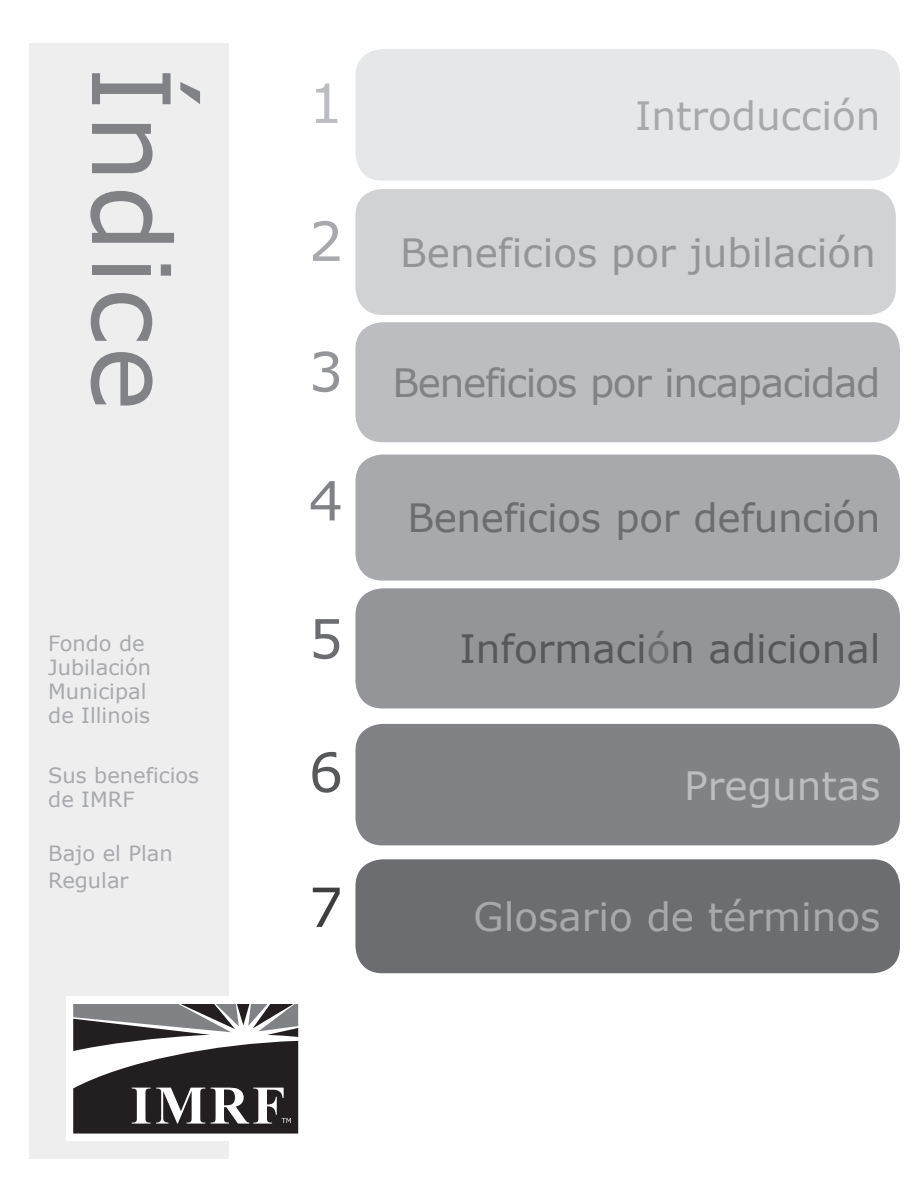
<style>
.page{position:relative;width:918px;height:1188px;background:#fff}
.page>*{position:absolute;margin:0;border:0;box-sizing:border-box;transform-origin:0 0}
.t1{font:108px "Verdana";letter-spacing:.025em;color:#808285}
.t2{font:54px "Verdana";color:#bcbdc0}
.t3{font:54px "Verdana";color:#a8a9ad}
.t4{font:54px "Verdana";color:#939598}
.t5{font:54px "Verdana";color:#808285}
.t6{font:54px "Verdana";color:#6c6d70}
.t7{font:54px "Verdana";color:#57585a}
.t8{font:54px "Verdana";color:#3e3e3f}
.t9{font:39px "Verdana";color:#a8a9ad}
.t10{font:39px "Verdana";letter-spacing:-.035em;color:#808285}
.t11{font:39px "Verdana";color:#939598}
.t12{font:39px "Verdana";letter-spacing:-.01em;color:#6c6d70}
.t13{font:39px "Verdana";color:#57585a}
.t14{font:39px "Verdana";color:#bcbdc0}
.t15{font:21px "Verdana";color:#a8a9ad}
.s1{color:#6c6d70}
</style>
<div class="page">
<div style="left:29px;top:44px;width:200px;height:1115px;background:#eeeeef"></div>
<div style="left:355px;top:49px;width:545px;height:132px;background:#e6e7e9;border-radius:27px"></div>
<div style="left:355px;top:189px;width:541px;height:126px;background:#d1d2d4;border-radius:27px"></div>
<div style="left:355px;top:322px;width:545px;height:120px;background:#bcbdc0;border-radius:27px"></div>
<div style="left:355px;top:455px;width:545px;height:126px;background:#a8a9ad;border-radius:27px"></div>
<div style="left:355px;top:588px;width:545px;height:120px;background:#939598;border-radius:27px"></div>
<div style="left:355px;top:724px;width:545px;height:121px;background:#808285;border-radius:27px"></div>
<div style="left:355px;top:859px;width:545px;height:114px;background:#6c6d70;border-radius:27px"></div>
<div style="left:66px;top:997px;width:240px;height:144px;background:#fff"></div>
<svg style="left:73px;top:1004px;width:225px;height:130px"></svg>
<p class="t1" style="left:206px;top:66px;width:346px;rotate:90deg">Índice</p>
<p class="t15" style="left:48px;top:629px;width:98px">Fondo de</p>
<p class="t15" style="left:48px;top:653px;width:104px">Jubilación</p>
<p class="t15" style="left:48px;top:677px;width:100px">Municipal</p>
<p class="t15" style="left:48px;top:701px;width:103px">de Illinois</p>
<p class="t15" style="left:48px;top:761px;width:152px">Sus beneficios</p>
<p class="t15" style="left:48px;top:785px;width:88px">de IMRF</p>
<p class="t15" style="left:48px;top:839px;width:126px">Bajo el Plan</p>
<p class="t15" style="left:48px;top:866px;width:82px">Regular</p>
<p class="t2" style="left:309px;top:66px;width:36px">1</p>
<p class="t3" style="left:309px;top:204px;width:36px">2</p>
<p class="t4" style="left:309px;top:335px;width:36px">3</p>
<p class="t5" style="left:309px;top:464px;width:36px">4</p>
<p class="t6" style="left:309px;top:602px;width:36px">5</p>
<p class="t7" style="left:309px;top:735px;width:36px">6</p>
<p class="t8" style="left:309px;top:870px;width:36px">7</p>
<p class="t9" style="left:635px;top:89px;width:247px">Introducción</p>
<p class="t11" style="left:400px;top:226px;width:477px">Beneficios por jubilación</p>
<p class="t10" style="left:393px;top:356px;width:489px">Beneficios por incapacidad</p>
<p class="t12" style="left:407px;top:491px;width:475px">Beneficios por defunción</p>
<p class="t13" style="left:459px;top:622px;width:423px">Informaci<span class="s1">ó</span>n adicional</p>
<p class="t14" style="left:684px;top:759px;width:198px">Preguntas</p>
<p class="t9" style="left:474px;top:890px;width:408px">Glosario de términos</p>
</div>
